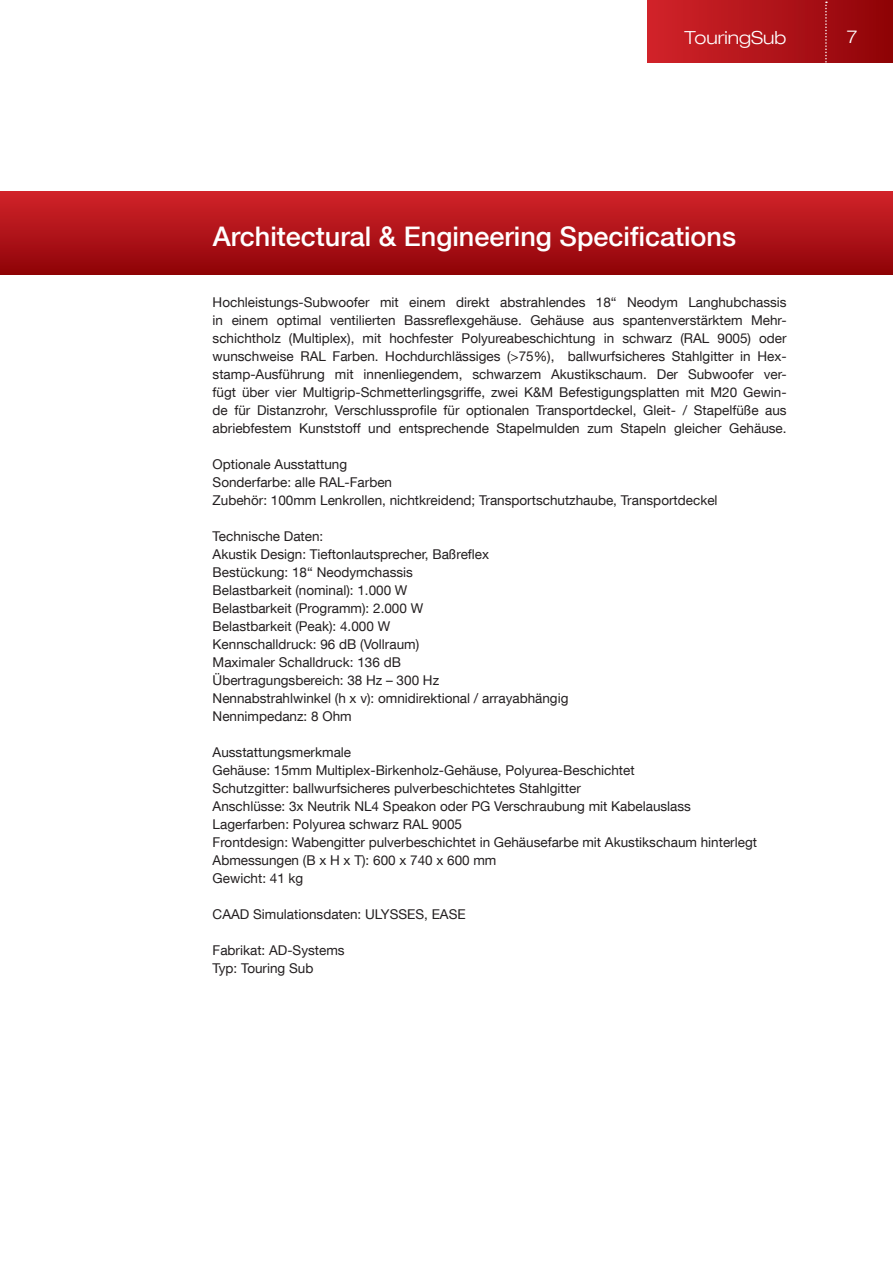
<style>
.page{position:relative;width:893px;height:1263px;background:#fff}
.page>*{position:absolute;margin:0;border:0;box-sizing:border-box;transform-origin:0 0}
.t1{font:500 27px "Helvetica Neue LT Com";color:#fff}
.t2{font:300 expanded 18px "Helvetica Neue LT Com";color:#fff}
.t3{font:13.5px/18px "Helvetica Neue LT Com";color:#231f20}
</style>
<div class="page">
<div style="left:0;top:191px;width:893px;height:83px;background:linear-gradient(to bottom,#d2242a,#8f0308)"></div>
<div style="left:648px;top:0;width:245px;height:62px;background:linear-gradient(to right,#d2242a,#8e0307)"></div>
<svg style="left:825px;top:2px;width:2px;height:61px"></svg>
<h2 class="t2" style="left:684px;top:26px;width:104px">TouringSub</h2>
<h2 class="t2" style="left:847px;top:26px;width:12px">7</h2>
<h1 class="t1" style="left:213px;top:220px;width:525px">Architectural &amp; Engineering Specifications</h1>
<p class="t3" style="left:213px;top:293px;width:576px;text-align:justify">Hochleistungs-Subwoofer mit einem direkt abstrahlendes 18“ Neodym Langhubchassis in einem optimal ventilierten Bassreflexgehäuse. Gehäuse aus spantenverstärktem Mehr&shy;schichtholz (Multiplex), mit hochfester Polyureabeschichtung in schwarz (RAL 9005) oder wunschweise RAL Farben. Hochdurchlässiges (&gt;75%), ballwurfsicheres Stahlgitter in Hex&shy;stamp-Ausführung mit innenliegendem, schwarzem Akustikschaum. Der Subwoofer ver&shy;fügt über vier Multigrip-Schmetterlingsgriffe, zwei K&amp;M Befestigungsplatten mit M20 Gewin&shy;de für Distanzrohr, Verschlussprofile für optionalen Transportdeckel, Gleit- / Stapelfüße aus abriebfestem Kunststoff und entsprechende Stapelmulden zum Stapeln gleicher Gehäuse.</p>
<p class="t3" style="left:213px;top:455px;width:506px">Optionale Ausstattung<br>Sonderfarbe: alle RAL-Farben<br>Zubehör: 100mm Lenkrollen, nichtkreidend; Transportschutzhaube, Transportdeckel</p>
<p class="t3" style="left:213px;top:527px;width:357px">Technische Daten:<br>Akustik Design: Tieftonlautsprecher, Baßreflex<br>Bestückung: 18“ Neodymchassis<br>Belastbarkeit (nominal): 1.000 W<br>Belastbarkeit (Programm): 2.000 W<br>Belastbarkeit (Peak): 4.000 W<br>Kennschalldruck: 96 dB (Vollraum)<br>Maximaler Schalldruck: 136 dB<br>Übertragungsbereich: 38 Hz – 300 Hz<br>Nennabstrahlwinkel (h x v): omnidirektional / arrayabhängig Nennimpedanz: 8 Ohm</p>
<p class="t3" style="left:213px;top:743px;width:546px">Ausstattungsmerkmale<br>Gehäuse: 15mm Multiplex-Birkenholz-Gehäuse, Polyurea-Beschichtet<br>Schutzgitter: ballwurfsicheres pulverbeschichtetes Stahlgitter<br>Anschlüsse: 3x Neutrik NL4 Speakon oder PG Verschraubung mit Kabelauslass Lagerfarben: Polyurea schwarz RAL 9005<br>Frontdesign: Wabengitter pulverbeschichtet in Gehäusefarbe mit Akustikschaum hinterlegt Abmessungen (B x H x T): 600 x 740 x 600 mm<br>Gewicht: 41 kg</p>
<p class="t3" style="left:213px;top:905px;width:255px">CAAD Simulationsdaten: ULYSSES, EASE</p>
<p class="t3" style="left:213px;top:941px;width:134px">Fabrikat: AD-Systems<br>Typ: Touring Sub</p>
</div>
